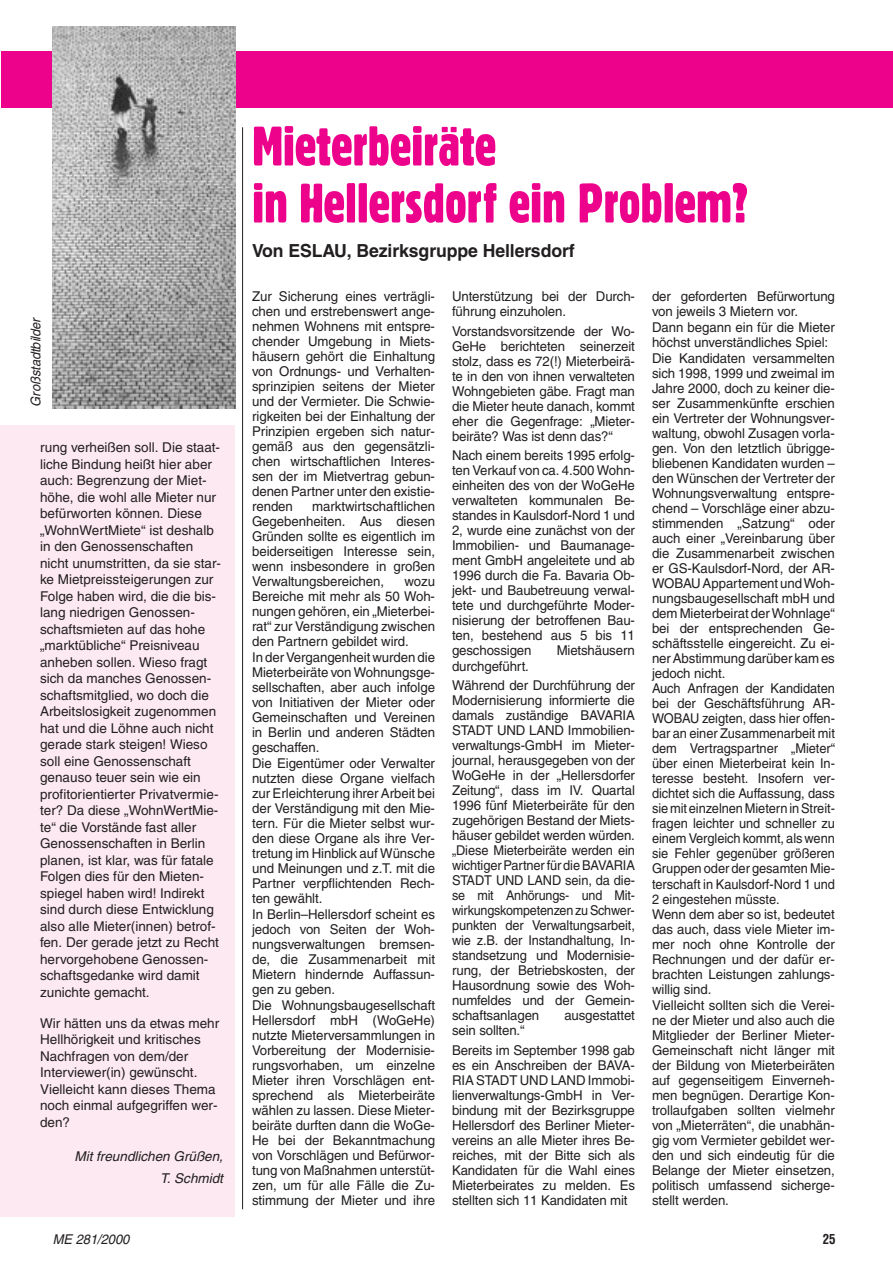
<style>
.page{position:relative;width:893px;height:1262px;background:#fff}
.page>*{position:absolute;margin:0;border:0;box-sizing:border-box;transform-origin:0 0}
.t1{font:54px/57px "Gothic 821 Condensed BT";letter-spacing:-.01em;color:#ed028c}
.t2{font:700 18px "Helvetica";letter-spacing:-.005em;color:#231f20}
.t3{font:13.5px/15px "Helvetica";letter-spacing:-.005em;color:#231f20}
.t4{font:italic 13.5px/22.2px "Helvetica";color:#231f20;text-align:right}
.t5{font:italic 13.5px "Helvetica";color:#231f20;scale:.96 1}
.t6{font:700 condensed 13.5px "Helvetica";color:#231f20;scale:.96 1}
</style>
<div class="page">
<div style="left:1px;top:425px;width:234px;height:791px;background:#fce9f1"></div>
<div style="left:1px;top:51px;width:891px;height:57px;background:#ed028c"></div>
<hr style="left:242px;top:127px;width:1px;height:1082px;background:#231f20">
<img style="left:52px;top:27px;width:183px;height:381px">
<p class="t5" style="left:31px;top:406px;width:95px;rotate:-90deg">Großstadtbilder</p>
<p class="t3" style="left:40px;top:440px;width:182px;line-height:16.5px">rung verheißen soll. Die staat&shy;liche Bindung heißt hier aber auch: Begrenzung der Miet&shy;höhe, die wohl alle Mieter nur befürworten können. Diese „WohnWertMiete“ ist deshalb in den Genossenschaften nicht unumstritten, da sie star&shy;ke Mietpreissteigerungen zur<br>Folge haben wird, die die bis&shy;lang niedrigen Genossen&shy;schaftsmieten auf das hohe „marktübliche“ Preisniveau anheben sollen. Wieso fragt sich da manches Genossen&shy;schaftsmitglied, wo doch die<br>Arbeitslosigkeit zugenommen hat und die Löhne auch nicht gerade stark steigen! Wieso soll eine Genossenschaft genauso teuer sein wie ein profitorientierter Privatvermie&shy;ter? Da diese „WohnWertMie&shy;te“ die Vorstände fast aller<br>Genossenschaften in Berlin planen, ist klar, was für fatale<br>Folgen dies für den Mieten&shy;spiegel haben wird! Indirekt sind durch diese Entwicklung also alle Mieter(innen) betrof&shy;fen. Der gerade jetzt zu Recht hervorgehobene Genossen&shy;schaftsgedanke wird damit zunichte gemacht.</p>
<p class="t3" style="left:40px;top:1016px;width:181px;line-height:16.5px">Wir hätten uns da etwas mehr<br>Hellhörigkeit und kritisches<br>Nachfragen von dem/der<br>Interviewer(in) gewünscht.<br>Vielleicht kann dieses Thema noch einmal aufgegriffen wer&shy;den?</p>
<p class="t4" style="left:74px;top:1146px;width:150px">Mit freundlichen Grüßen,<br>T. Schmidt</p>
<h1 class="t1" style="left:252px;top:119px;width:499px">Mieterbeiräte<br>in Hellersdorf ein Problem?</h1>
<h2 class="t2" style="left:252px;top:244px;width:324px">Von ESLAU, Bezirksgruppe Hellersdorf</h2>
<p class="t3" style="left:252px;top:290px;width:184px;text-align:justify">Zur Sicherung eines verträgli&shy;chen und erstrebenswert ange&shy;nehmen Wohnens mit entspre&shy;chender Umgebung in Miets&shy;häusern gehört die Einhaltung von Ordnungs- und Verhalten&shy;sprinzipien seitens der Mieter und der Vermieter. Die Schwie&shy;rigkeiten bei der Einhaltung der Prinzipien ergeben sich natur&shy;gemäß aus den gegensätzli&shy;chen wirtschaftlichen Interes&shy;sen der im Mietvertrag gebun&shy;denen Partner unter den existie&shy;renden</p>
<p class="t3" style="left:252px;top:500px;width:184px;text-align:justify;text-indent:60px">marktwirtschaftlichen Gegebenheiten. Aus diesen Gründen sollte es eigentlich im beiderseitigen Interesse sein, wenn insbesondere in großen Verwaltungsbereichen,</p>
<p class="t3" style="left:252px;top:575px;width:184px;text-indent:152px">wozu<br>Bereiche mit mehr als 50 Woh&shy;nungen gehören, ein „Mieterbei&shy;rat“ zur Verständigung zwischen den Partnern gebildet wird.<br>In der Vergangenheit wurden die<br>Mieterbeiräte von Wohnungsge&shy;sellschaften, aber auch infolge von Initiativen der Mieter oder<br>Gemeinschaften und Vereinen in Berlin und anderen Städten geschaffen.<br>Die Eigentümer oder Verwalter nutzten diese Organe vielfach zur Erleichterung ihrer Arbeit bei der Verständigung mit den Mie&shy;tern. Für die Mieter selbst wur&shy;den diese Organe als ihre Ver&shy;tretung im Hinblick auf Wünsche und Meinungen und z.T. mit die<br>Partner verpflichtenden Rech&shy;ten gewählt.<br>In Berlin–Hellersdorf scheint es jedoch von Seiten der Woh&shy;nungsverwaltungen bremsen&shy;de, die Zusammenarbeit mit<br>Mietern hindernde Auffassun&shy;gen zu geben.<br>Die Wohnungsbaugesellschaft<br>Hellersdorf mbH (WoGeHe) nutzte Mieterversammlungen in<br>Vorbereitung der Modernisie&shy;rungsvorhaben, um einzelne<br>Mieter ihren Vorschlägen ent&shy;sprechend als Mieterbeiräte wählen zu lassen. Diese Mieter&shy;beiräte durften dann die WoGe-<br>He bei der Bekanntmachung von Vorschlägen und Befürwor&shy;tung von Maßnahmen unterstüt&shy;zen, um für alle Fälle die Zu&shy;stimmung der Mieter und ihre</p>
<p class="t3" style="left:452px;top:290px;width:184px">Unterstützung bei der Durch&shy;führung einzuholen.</p>
<p class="t3" style="left:452px;top:325px;width:184px;text-align:justify">Vorstandsvorsitzende der Wo-GeHe berichteten seinerzeit stolz, dass es 72(!) Mieterbeirä&shy;te in den von ihnen verwalteten Wohngebieten gäbe. Fragt man die Mieter heute danach, kommt eher die Gegenfrage: „Mieter&shy;beiräte? Was ist denn das?“</p>
<p class="t3" style="left:452px;top:449px;width:184px;text-align:justify">Nach einem bereits 1995 erfolg&shy;ten Verkauf von ca. 4.500 Wohn&shy;einheiten des von der WoGeHe verwalteten kommunalen Be&shy;standes in Kaulsdorf-Nord 1 und 2, wurde eine zunächst von der Immobilien- und Baumanage&shy;ment GmbH angeleitete und ab 1996 durch die Fa. Bavaria Ob&shy;jekt- und Baubetreuung verwal&shy;tete und durchgeführte Moder&shy;nisierung der betroffenen Bau&shy;ten, bestehend aus 5 bis 11 geschossigen</p>
<p class="t3" style="left:556px;top:644px;width:80px">Mietshäusern</p>
<p class="t3" style="left:452px;top:657px;width:184px;line-height:19.6px">durchgeführt.<br>Während der Durchführung der</p>
<p class="t3" style="left:452px;top:694px;width:184px;text-align:justify">Modernisierung informierte die damals zuständige BAVARIA STADT UND LAND Immobilien&shy;verwaltungs-GmbH im Mieter&shy;journal, herausgegeben von der WoGeHe in der „Hellersdorfer Zeitung“, dass im IV. Quartal 1996 fünf Mieterbeiräte für den zugehörigen Bestand der Miets&shy;häuser gebildet werden würden. „Diese Mieterbeiräte werden ein wichtiger Partner für die BAVARIA STADT UND LAND sein, da die&shy;se mit Anhörungs- und Mit&shy;wirkungskompetenzen zu Schwer&shy;punkten der Verwaltungsarbeit, wie z.B. der Instandhaltung, In&shy;standsetzung und Modernisie&shy;rung, der Betriebskosten, der Hausordnung sowie des Woh&shy;numfeldes und der Gemein&shy;schaftsanlagen</p>
<p class="t3" style="left:564px;top:1009px;width:72px">ausgestattet</p>
<p class="t3" style="left:452px;top:1022px;width:184px;line-height:19.6px">sein sollten.“<br>Bereits im September 1998 gab</p>
<p class="t3" style="left:452px;top:1059px;width:184px;text-align:justify">es ein Anschreiben der BAVA-RIA STADT UND LAND Immobi&shy;lienverwaltungs-GmbH in Ver&shy;bindung mit der Bezirksgruppe Hellersdorf des Berliner Mieter&shy;vereins an alle Mieter ihres Be&shy;reiches, mit der Bitte sich als Kandidaten für die Wahl eines Mieterbeirates zu melden. Es stellten sich 11 Kandidaten mit</p>
<p class="t3" style="left:652px;top:290px;width:184px">der geforderten Befürwortung von jeweils 3 Mietern vor.<br>Dann begann ein für die Mieter höchst unverständliches Spiel:<br>Die Kandidaten versammelten sich 1998, 1999 und zweimal im<br>Jahre 2000, doch zu keiner die&shy;ser Zusammenkünfte erschien ein Vertreter der Wohnungsver&shy;waltung, obwohl Zusagen vorla&shy;gen. Von den letztlich übrigge&shy;bliebenen Kandidaten wurden – den Wünschen der Vertreter der<br>Wohnungsverwaltung entspre&shy;chend – Vorschläge einer abzu&shy;stimmenden „Satzung“ oder auch einer „Vereinbarung über die Zusammenarbeit zwischen er GS-Kaulsdorf-Nord, der AR-<br>WOBAU Appartement und Woh&shy;nungsbaugesellschaft mbH und dem Mieterbeirat der Wohnlage“ bei der entsprechenden Ge&shy;schäftsstelle eingereicht. Zu ei&shy;ner Abstimmung darüber kam es jedoch nicht.<br>Auch Anfragen der Kandidaten bei der Geschäftsführung AR-<br>WOBAU zeigten, dass hier offen&shy;bar an einer Zusammenarbeit mit dem Vertragspartner „Mieter“ über einen Mieterbeirat kein In&shy;teresse besteht. Insofern ver&shy;dichtet sich die Auffassung, dass sie mit einzelnen Mietern in Streit&shy;fragen leichter und schneller zu einem Vergleich kommt, als wenn sie Fehler gegenüber größeren<br>Gruppen oder der gesamten Mie&shy;terschaft in Kaulsdorf-Nord 1 und<br>2 eingestehen müsste.<br>Wenn dem aber so ist, bedeutet das auch, dass viele Mieter im&shy;mer noch ohne Kontrolle der<br>Rechnungen und der dafür er&shy;brachten Leistungen zahlungs&shy;willig sind.<br>Vielleicht sollten sich die Verei&shy;ne der Mieter und also auch die<br>Mitglieder der Berliner Mieter-<br>Gemeinschaft nicht länger mit der Bildung von Mieterbeiräten auf gegenseitigem Einverneh&shy;men begnügen. Derartige Kon&shy;trollaufgaben sollten vielmehr von „Mieterräten“, die unabhän&shy;gig vom Vermieter gebildet wer&shy;den und sich eindeutig für die<br>Belange der Mieter einsetzen, politisch umfassend sicherge&shy;stellt werden.</p>
<p class="t5" style="left:53px;top:1234px;width:81px">ME 281/2000</p>
<p class="t6" style="left:822px;top:1233px;width:15px">25</p>
</div>
